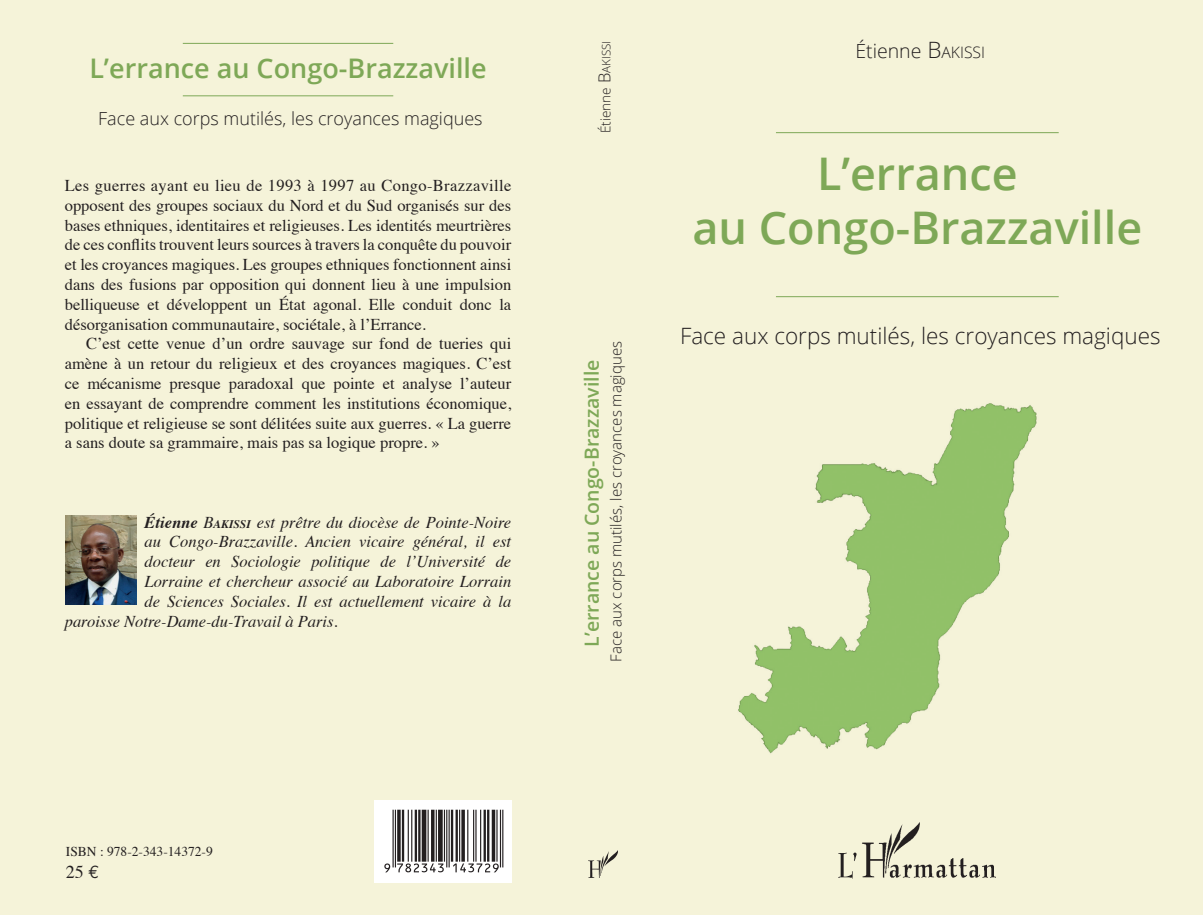
<style>
.page{position:relative;width:1203px;height:915px;background:#f5f3d9}
.page>*{position:absolute;margin:0;border:0;box-sizing:border-box;transform-origin:0 0}
.t1{font:600 45px/54px "Open Sans";color:#7ea857;text-align:center}
.t2{font:600 27px "Open Sans";color:#7ea857}
.t3{font:300 22.5px "Open Sans";color:#231f20}
.t4{font:600 19.5px "Open Sans";color:#7ea857}
.t5{font:300 19.5px "Open Sans";color:#231f20}
.t6{font:300 18px "Open Sans";color:#231f20}
.t7{font:18px "Times";color:#231f20}
.t8{font:16.5px/19.8px "Times";color:#231f20;text-align:justify}
.t9{font:italic 16.5px "Times";color:#231f20}
.t10{font:300 15px "Open Sans";color:#231f20}
.t11{font:13.5px "Times";color:#231f20}
.t12{font:300 13.5px "Open Sans";color:#231f20}
.t13{font:300 11.55px "Open Sans";color:#231f20}
.s1{font-weight:700}
.s2{font-weight:700;font-size:11.55px}
.s3{font-size:16.5px}
.s4{font-size:22.5px}
.s5{font-size:15.75px}
.s6{font-family:"Euro Mono"}
</style>
<div class="page">
<img style="left:839px;top:823px;width:157px;height:56px">
<img style="left:588px;top:851px;width:29px;height:27px">
<hr style="left:183px;top:43px;width:210px;height:1px;background:#7ea857">
<hr style="left:183px;top:95px;width:210px;height:1px;background:#7ea857">
<hr style="left:776px;top:132px;width:283px;height:1px;background:#7ea857">
<hr style="left:776px;top:296px;width:283px;height:1px;background:#7ea857">
<img style="left:66px;top:516px;width:70px;height:88px">
<img style="left:738px;top:403px;width:299px;height:351px">
<div style="left:374px;top:800px;width:137px;height:82px;background:#fff"></div>
<svg style="left:384px;top:810px;width:119px;height:62px"></svg>
<h2 class="t2" style="left:89px;top:50px;width:399px">L’errance au Congo-Brazzaville</h2>
<p class="t6" style="left:98px;top:106px;width:386px">Face aux corps mutilés, les croyances magiques</p>
<p class="t8" style="left:65px;top:174px;width:448px">Les guerres ayant eu lieu de 1993 à 1997 au Congo-Brazzaville opposent des groupes sociaux du Nord et du Sud organisés sur des bases ethniques, identitaires et religieuses. Les identités meurtrières de ces conflits trouvent leurs sources à travers la conquête du pouvoir et les croyances magiques. Les groupes ethniques fonctionnent ainsi dans des fusions par opposition qui donnent lieu à une impulsion belliqueuse et développent un État agonal. Elle conduit donc la désorganisation communautaire, sociétale, à l’Errance.</p>
<p class="t8" style="left:65px;top:333px;width:448px;text-indent:21px">C’est cette venue d’un ordre sauvage sur fond de tueries qui amène à un retour du religieux et des croyances magiques. C’est ce mécanisme presque paradoxal que pointe et analyse l’auteur en essayant de comprendre comment les institutions économique, politique et religieuse se sont délitées suite aux guerres. « La guerre a sans doute sa grammaire, mais pas sa logique propre. »</p>
<p class="t9" style="left:145px;top:508px;width:368px"><span class="s1">Étienne</span> B<span class="s2">AKISSI</span> est prêtre du diocèse de Pointe-Noire</p>
<p class="t9" style="left:145px;top:528px;width:368px">au Congo-Brazzaville. Ancien vicaire général, il est</p>
<p class="t9" style="left:145px;top:547px;width:368px">docteur en Sociologie politique de l’Université de</p>
<p class="t9" style="left:145px;top:567px;width:368px">Lorraine et chercheur associé au Laboratoire Lorrain</p>
<p class="t9" style="left:145px;top:587px;width:368px">de Sciences Sociales. Il est actuellement vicaire à la</p>
<p class="t9" style="left:65px;top:607px;width:274px">paroisse Notre-Dame-du-Travail à Paris.</p>
<p class="t13" style="left:598px;top:73px;width:34px;rotate:-90deg">AKISSI</p>
<p class="t12" style="left:596px;top:133px;width:62px;rotate:-90deg">Étienne <span class="s3">B</span></p>
<p class="t10" style="left:606px;top:662px;width:322px;rotate:-90deg">Face aux corps mutilés, les croyances magiques</p>
<p class="t4" style="left:578px;top:647px;width:289px;rotate:-90deg">L’errance au Congo-Brazzaville</p>
<p class="t5" style="left:855px;top:38px;width:131px">Étienne <span class="s4">B</span><span class="s5">AKISSI</span></p>
<h1 class="t1" style="left:692px;top:145px;width:451px">L’errance<br>au Congo-Brazzaville</h1>
<h3 class="t3" style="left:680px;top:321px;width:482px">Face aux corps mutilés, les croyances magiques</h3>
<p class="t11" style="left:66px;top:839px;width:148px">ISBN : 978-2-343-14372-9</p>
<p class="t7" style="left:66px;top:855px;width:35px">25 <span class="s6">€</span></p>
</div>
